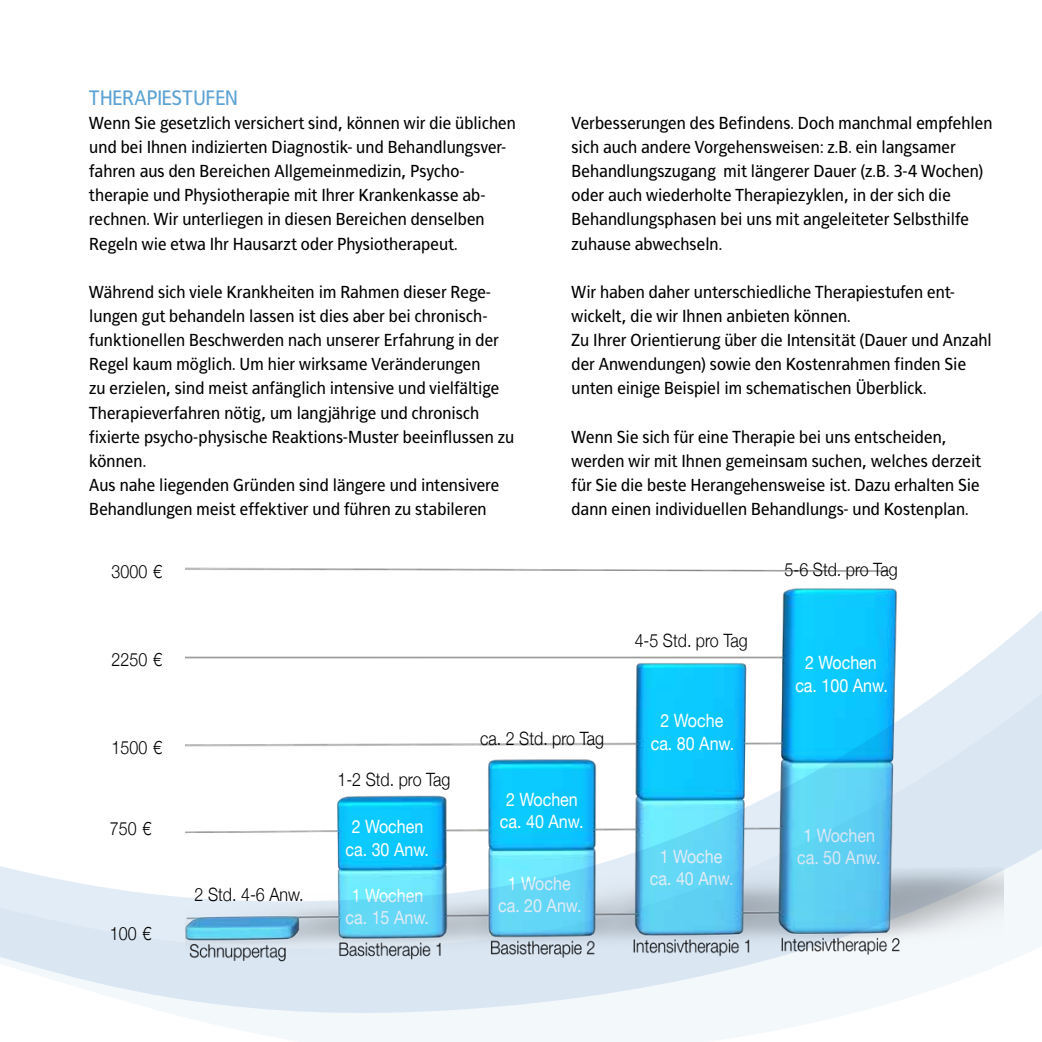
<style>
.page{position:relative;width:1042px;height:1042px;background:#fff}
.page>*{position:absolute;margin:0;border:0;box-sizing:border-box;transform-origin:0 0}
.t1{font:21px "Francophil Sans";letter-spacing:-.02em;color:#5ea3d3}
.t2{font:18.38px/22.4px "Helvetica Neue";color:#fff;text-align:center;scale:.88 1}
.t3{font:300 18.38px "Helvetica Neue";color:#000;scale:.88 1}
.t4{font:17.5px/24.2px "Francophil Sans";letter-spacing:.005em;color:#000}
</style>
<div class="page">
<svg style="left:0;top:634px;width:1042px;height:408px"></svg>
<svg style="left:185px;top:970px;width:818px;height:22px;fill:#dae7f3"></svg>
<img style="left:185px;top:567px;width:818px;height:403px">
<svg style="left:89px;top:634px;width:96px;height:358px"></svg>
<p class="t1" style="left:89px;top:85px;width:150px">TherapiesTufen</p>
<p class="t4" style="left:89px;top:110px;width:428px">Wenn sie gesetzlich versichert sind, können wir die üblichen und bei ihnen indizierten Diagnostik- und Behandlungsver&shy;fahren aus den Bereichen allgemeinmedizin, psycho&shy;therapie und physiotherapie mit ihrer Krankenkasse ab&shy;rechnen. Wir unterliegen in diesen Bereichen denselben regeln wie etwa ihr hausarzt oder physiotherapeut.</p>
<p class="t4" style="left:89px;top:279px;width:426px">Während sich viele Krankheiten im rahmen dieser rege&shy;lungen gut behandeln lassen ist dies aber bei chronisch&shy;funktionellen Beschwerden nach unserer erfahrung in der regel kaum möglich. um hier wirksame Veränderungen<br>zu erzielen, sind meist anfänglich intensive und vielfältige Therapieverfahren nötig, um langjährige und chronisch fixierte psycho-physische reaktions-Muster beeinflussen zu können.<br>aus nahe liegenden Gründen sind längere und intensivere Behandlungen meist effektiver und führen zu stabileren</p>
<p class="t3" style="left:112px;top:561px;width:59px">3000 €</p>
<p class="t3" style="left:112px;top:648px;width:59px">2250 €</p>
<p class="t4" style="left:571px;top:110px;width:422px">Verbesserungen des Befindens. Doch manchmal empfehlen sich auch andere Vorgehensweisen: z.B. ein langsamer Behandlungszugang mit längerer Dauer (z.B. 3-4 Wochen) oder auch wiederholte Therapiezyklen, in der sich die Behandlungsphasen bei uns mit angeleiteter selbsthilfe zuhause abwechseln.</p>
<p class="t4" style="left:571px;top:279px;width:422px">Wir haben daher unterschiedliche Therapiestufen ent&shy;wickelt, die wir ihnen anbieten können.<br>Zu ihrer Orientierung über die intensität (Dauer und anzahl der anwendungen) sowie den Kostenrahmen finden sie unten einige Beispiel im schematischen Überblick.</p>
<p class="t4" style="left:571px;top:424px;width:411px">Wenn sie sich für eine Therapie bei uns entscheiden, werden wir mit ihnen gemeinsam suchen, welches derzeit für sie die beste herangehensweise ist. Dazu erhalten sie dann einen individuellen Behandlungs- und Kostenplan.</p>
<p class="t3" style="left:635px;top:629px;width:130px">4-5 Std. pro Tag</p>
<p class="t3" style="left:784px;top:559px;width:130px">5-6 Std. pro Tag</p>
<p class="t2" style="left:795px;top:651px;width:107px">2 Wochen ca. 100 Anw.</p>
<p class="t3" style="left:112px;top:736px;width:59px">1500 €</p>
<p class="t3" style="left:110px;top:817px;width:49px">750 €</p>
<p class="t3" style="left:110px;top:922px;width:49px">100 €</p>
<p class="t3" style="left:195px;top:883px;width:125px">2 Std. 4-6 Anw.</p>
<p class="t3" style="left:337px;top:768px;width:130px">1-2 Std. pro Tag</p>
<p class="t2" style="left:345px;top:815px;width:97px">2 Wochen ca. 30 Anw.</p>
<p class="t2" style="left:345px;top:884px;width:97px">1 Wochen ca. 15 Anw.</p>
<p class="t3" style="left:480px;top:727px;width:142px">ca. 2 Std. pro Tag</p>
<p class="t2" style="left:500px;top:788px;width:97px">2 Wochen ca. 40 Anw.</p>
<p class="t2" style="left:498px;top:871px;width:97px">1 Woche ca. 20 Anw.</p>
<p class="t2" style="left:651px;top:709px;width:97px">2 Woche ca. 80 Anw.</p>
<p class="t2" style="left:650px;top:845px;width:97px">1 Woche ca. 40 Anw.</p>
<p class="t2" style="left:797px;top:823px;width:97px">1 Wochen ca. 50 Anw.</p>
</div>
